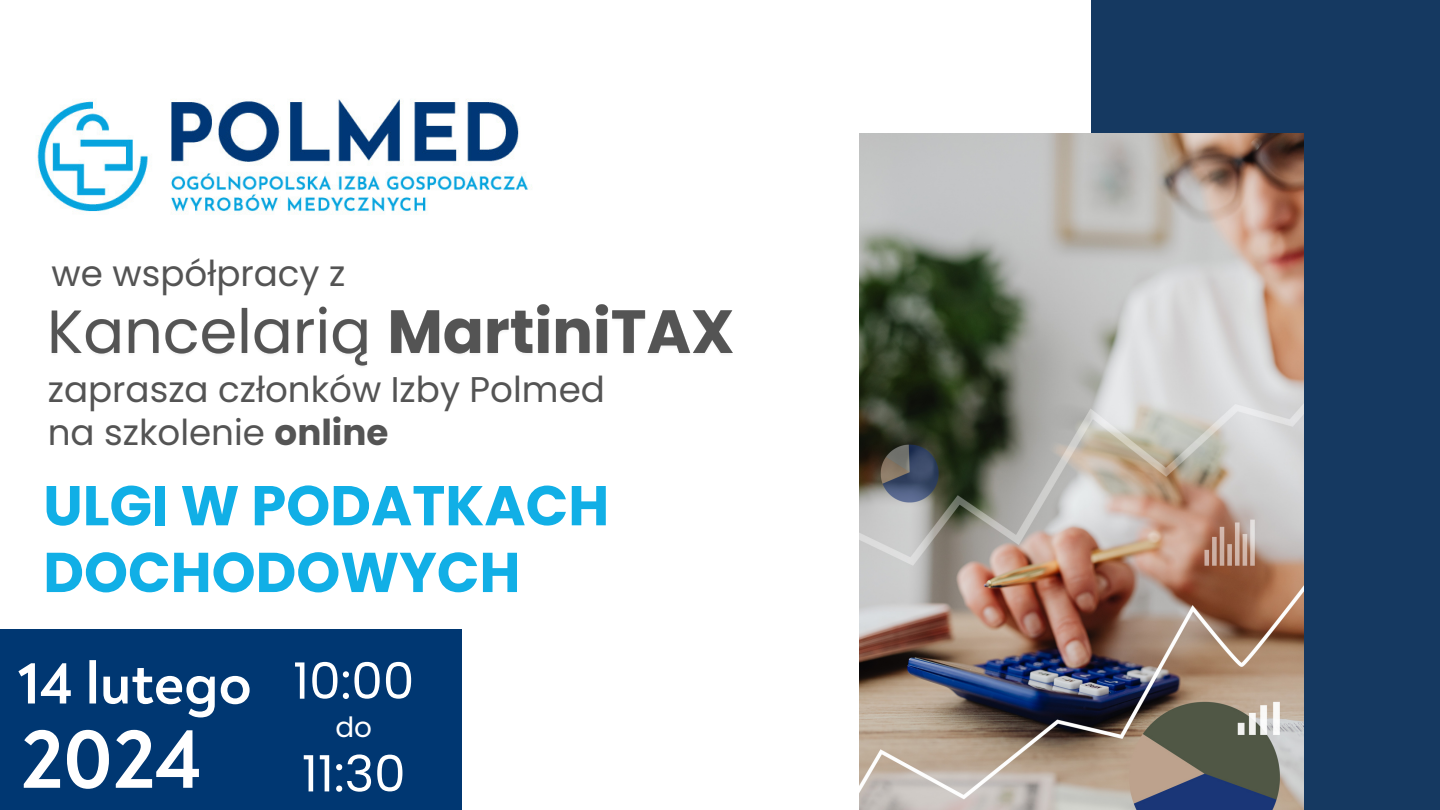
<style>
.page{position:relative;width:1440px;height:810px;background:#fff}
.page>*{position:absolute;margin:0;border:0;box-sizing:border-box;transform-origin:0 0}
.t1{font:700 86.1px "Noah";color:#fff}
.t2{font:700 60.2px "Noah";color:#fff}
.t3{font:700 56px/66.8px "Poppins";color:#11afe6}
.t4{font:50.1px "Poppins";color:#fff}
.t5{font:35.7px "Poppins";color:#545454}
.t6{font:27.8px "Poppins";color:#fff}
.s1{font-weight:700}
</style>
<div class="page">
<div style="left:1091px;top:0;width:349px;height:810px;background:#153961"></div>
<div style="left:0;top:629px;width:462px;height:181px;background:#003772"></div>
<img style="left:860px;top:134px;width:444px;height:676px">
<img style="left:37px;top:99px;width:492px;height:116px">
<img style="left:51px;top:304px;width:682px;height:62px">
<p class="t5" style="left:52px;top:248px;width:295px">we współpracy z</p>
<p class="t5" style="left:48px;top:365px;width:559px">zaprasza członków Izby Polmed</p>
<h2 class="t5" style="left:48px;top:408px;width:342px">na szkolenie <span class="s1">online</span></h2>
<h3 class="t3" style="left:43px;top:472px;width:567px">ULGI W PODATKACH<br>DOCHODOWYCH</h3>
<p class="t2" style="left:18px;top:647px;width:236px">14 lutego</p>
<p class="t1" style="left:21px;top:707px;width:181px">2024</p>
<h1 class="t4" style="left:293px;top:646px;width:123px">10:00</h1>
<h1 class="t6" style="left:335px;top:708px;width:38px">do</h1>
<h1 class="t4" style="left:302px;top:739px;width:105px">11:30</h1>
</div>
